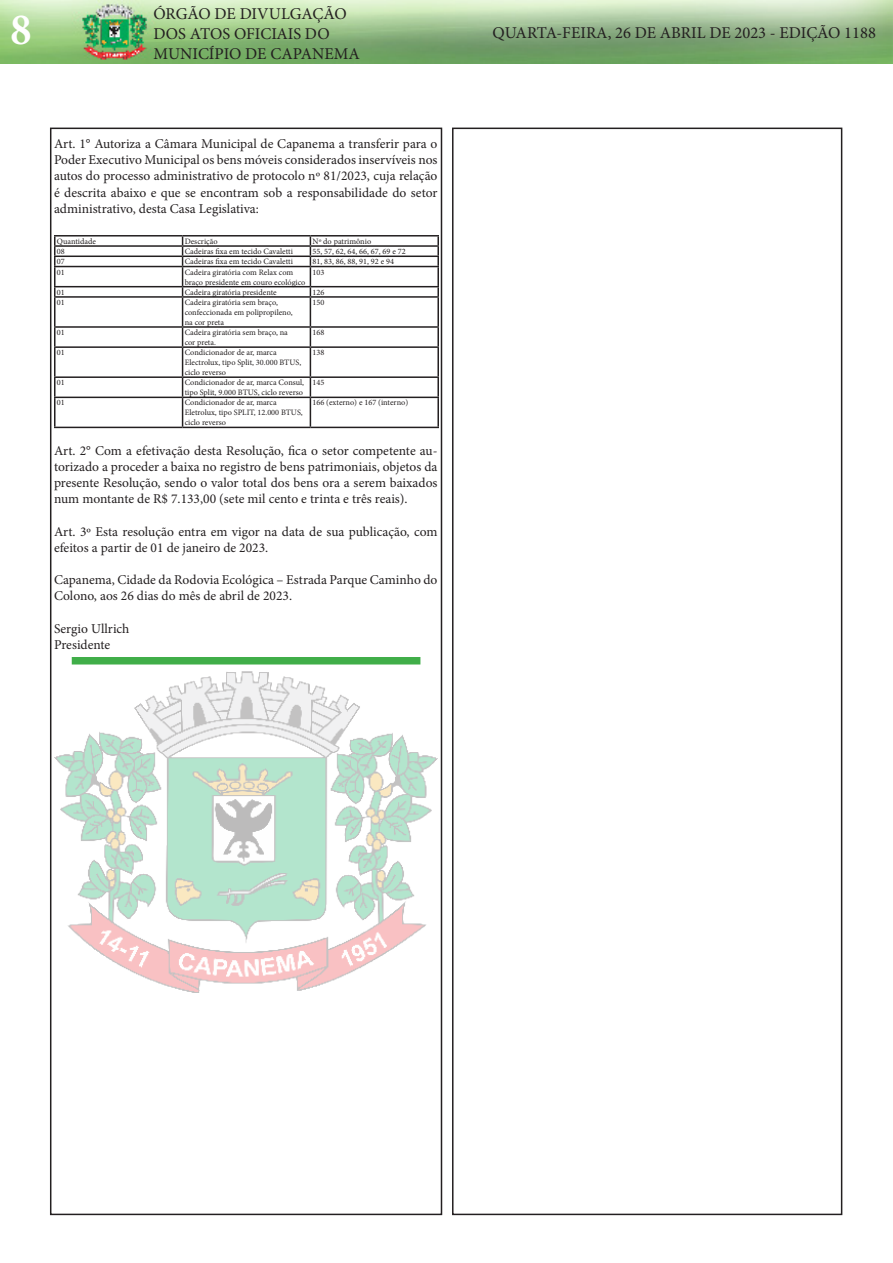
<style>
.page{position:relative;width:893px;height:1263px;background:#fff}
.page>*{position:absolute;margin:0;border:0;box-sizing:border-box;transform-origin:0 0}
.t1{font:700 condensed 45px "Minion Pro";color:#fff}
.t2{font:16.5px/19.8px "Minion Pro";color:#231f20}
.t3{font:13.5px/16.2px "Minion Pro";color:#231f20;text-align:justify}
.t4{font:8.25px/9.9px "Minion Pro";color:#231f20}
</style>
<div class="page">
<div style="left:50px;top:128px;width:392px;height:1087px;border:2px solid #231f20"></div>
<img style="left:0;top:0;width:893px;height:64px">
<div style="left:452px;top:128px;width:390px;height:1087px;border:2px solid #231f20"></div>
<hr style="left:54px;top:235px;width:129px;height:2px;background:#231f20">
<hr style="left:183px;top:235px;width:127px;height:2px;background:#231f20">
<hr style="left:310px;top:235px;width:129px;height:2px;background:#231f20">
<hr style="left:54px;top:245px;width:129px;height:2px;background:#231f20">
<hr style="left:183px;top:245px;width:127px;height:2px;background:#231f20">
<hr style="left:310px;top:245px;width:129px;height:2px;background:#231f20">
<hr style="left:54px;top:256px;width:129px;height:1px;background:#231f20">
<hr style="left:183px;top:256px;width:127px;height:1px;background:#231f20">
<hr style="left:310px;top:256px;width:129px;height:1px;background:#231f20">
<hr style="left:54px;top:266px;width:129px;height:1px;background:#231f20">
<hr style="left:183px;top:266px;width:127px;height:1px;background:#231f20">
<hr style="left:310px;top:266px;width:129px;height:1px;background:#231f20">
<hr style="left:54px;top:286px;width:129px;height:1px;background:#231f20">
<svg style="left:54px;top:237px;width:2px;height:59px"></svg>
<hr style="left:183px;top:286px;width:127px;height:1px;background:#231f20">
<hr style="left:310px;top:286px;width:129px;height:1px;background:#231f20">
<svg style="left:437px;top:237px;width:2px;height:59px"></svg>
<hr style="left:54px;top:296px;width:129px;height:2px;background:#231f20">
<hr style="left:54px;top:298px;width:2px;height:28px;background:#231f20">
<hr style="left:183px;top:296px;width:127px;height:2px;background:#231f20">
<hr style="left:310px;top:296px;width:129px;height:2px;background:#231f20">
<hr style="left:437px;top:298px;width:2px;height:28px;background:#231f20">
<hr style="left:54px;top:326px;width:129px;height:2px;background:#231f20">
<svg style="left:54px;top:328px;width:2px;height:18px"></svg>
<hr style="left:183px;top:326px;width:127px;height:2px;background:#231f20">
<hr style="left:310px;top:326px;width:129px;height:2px;background:#231f20">
<svg style="left:437px;top:328px;width:2px;height:18px"></svg>
<hr style="left:54px;top:346px;width:129px;height:2px;background:#231f20">
<hr style="left:54px;top:348px;width:2px;height:28px;background:#231f20">
<hr style="left:183px;top:346px;width:127px;height:2px;background:#231f20">
<hr style="left:310px;top:346px;width:129px;height:2px;background:#231f20">
<hr style="left:437px;top:348px;width:2px;height:28px;background:#231f20">
<hr style="left:54px;top:376px;width:129px;height:2px;background:#231f20">
<svg style="left:54px;top:378px;width:2px;height:19px"></svg>
<hr style="left:183px;top:376px;width:127px;height:2px;background:#231f20">
<hr style="left:310px;top:376px;width:129px;height:2px;background:#231f20">
<svg style="left:437px;top:378px;width:2px;height:19px"></svg>
<hr style="left:54px;top:397px;width:129px;height:1px;background:#231f20">
<hr style="left:54px;top:398px;width:2px;height:29px;background:#231f20">
<hr style="left:183px;top:397px;width:127px;height:1px;background:#231f20">
<svg style="left:182px;top:237px;width:1px;height:190px"></svg>
<hr style="left:310px;top:397px;width:129px;height:1px;background:#231f20">
<svg style="left:310px;top:237px;width:1px;height:190px"></svg>
<hr style="left:437px;top:398px;width:2px;height:29px;background:#231f20">
<hr style="left:54px;top:427px;width:129px;height:1px;background:#231f20">
<hr style="left:183px;top:427px;width:127px;height:1px;background:#231f20">
<hr style="left:310px;top:427px;width:129px;height:1px;background:#231f20">
<div style="left:72px;top:657px;width:348px;height:7px;background:#40ae49"></div>
<img style="left:54px;top:671px;width:384px;height:322px">
<h1 class="t1" style="left:11px;top:-1px;width:22px">8</h1>
<p class="t2" style="left:153px;top:4px;width:208px">ÓRGÃO DE DIVULGAÇÃO<br>DOS ATOS OFICIAIS DO<br>MUNICÍPIO DE CAPANEMA</p>
<p class="t3" style="left:54px;top:136px;width:385px">Art. 1° Autoriza a Câmara Municipal de Capanema a transferir para o Poder Executivo Municipal os bens móveis considerados inservíveis nos autos do processo administrativo de protocolo nº 81/2023, cuja relação é descrita abaixo e que se encontram sob a responsabilidade do setor administrativo, desta Casa Legislativa:</p>
<p class="t4" style="left:57px;top:236px;width:41px">Quantidade</p>
<p class="t4" style="left:185px;top:236px;width:34px">Descrição</p>
<p class="t4" style="left:313px;top:236px;width:60px">Nº do patrimônio</p>
<p class="t4" style="left:57px;top:247px;width:9px">08</p>
<p class="t4" style="left:185px;top:247px;width:110px">Cadeiras fixa em tecido Cavaletti</p>
<p class="t4" style="left:313px;top:247px;width:95px">55, 57, 62, 64, 66, 67, 69 e 72</p>
<p class="t4" style="left:57px;top:257px;width:9px">07</p>
<p class="t4" style="left:185px;top:257px;width:110px">Cadeiras fixa em tecido Cavaletti</p>
<p class="t4" style="left:313px;top:257px;width:83px">81, 83, 86, 88, 91, 92 e 94</p>
<p class="t4" style="left:57px;top:267px;width:9px">01</p>
<p class="t4" style="left:185px;top:267px;width:122px">Cadeira giratória com Relax com braço presidente em couro ecológico</p>
<p class="t4" style="left:313px;top:267px;width:13px">103</p>
<p class="t4" style="left:57px;top:287px;width:9px">01</p>
<p class="t4" style="left:185px;top:287px;width:93px">Cadeira giratória presidente</p>
<p class="t4" style="left:313px;top:287px;width:13px">126</p>
<p class="t4" style="left:57px;top:297px;width:9px">01</p>
<p class="t4" style="left:185px;top:297px;width:109px">Cadeira giratória sem braço, confeccionada em polipropileno, na cor preta</p>
<p class="t4" style="left:313px;top:297px;width:13px">150</p>
<p class="t4" style="left:57px;top:328px;width:9px">01</p>
<p class="t4" style="left:185px;top:328px;width:105px">Cadeira giratória sem braço, na cor preta.</p>
<p class="t4" style="left:313px;top:328px;width:13px">168</p>
<p class="t4" style="left:57px;top:348px;width:9px">01</p>
<p class="t4" style="left:185px;top:348px;width:118px">Condicionador de ar, marca<br>Electrolux, tipo Split, 30.000 BTUS, ciclo reverso</p>
<p class="t4" style="left:313px;top:348px;width:13px">138</p>
<p class="t4" style="left:57px;top:378px;width:9px">01</p>
<p class="t4" style="left:185px;top:378px;width:121px">Condicionador de ar, marca Consul, tipo Split, 9.000 BTUS, ciclo reverso</p>
<p class="t4" style="left:313px;top:378px;width:13px">145</p>
<p class="t4" style="left:57px;top:398px;width:9px">01</p>
<p class="t4" style="left:185px;top:398px;width:120px">Condicionador de ar, marca<br>Eletrolux, tipo SPLIT, 12.000 BTUS, ciclo reverso</p>
<p class="t4" style="left:313px;top:398px;width:97px">166 (externo) e 167 (interno)</p>
<p class="t3" style="left:54px;top:442px;width:385px">Art. 2° Com a efetivação desta Resolução, fica o setor competente au&shy;torizado a proceder a baixa no registro de bens patrimoniais, objetos da presente Resolução, sendo o valor total dos bens ora a serem baixados num montante de R$ 7.133,00 (sete mil cento e trinta e três reais).</p>
<p class="t3" style="left:54px;top:523px;width:385px">Art. 3º Esta resolução entra em vigor na data de sua publicação, com efeitos a partir de 01 de janeiro de 2023.</p>
<p class="t3" style="left:54px;top:572px;width:385px">Capanema, Cidade da Rodovia Ecológica – Estrada Parque Caminho do<br>Colono, aos 26 dias do mês de abril de 2023.</p>
<p class="t3" style="left:54px;top:620px;width:77px">Sergio Ullrich</p>
<p class="t3" style="left:54px;top:637px;width:58px">Presidente</p>
<p class="t2" style="left:493px;top:23px;width:385px">QUARTA-FEIRA, 26 DE ABRIL DE 2023 - EDIÇÃO 1188</p>
</div>
